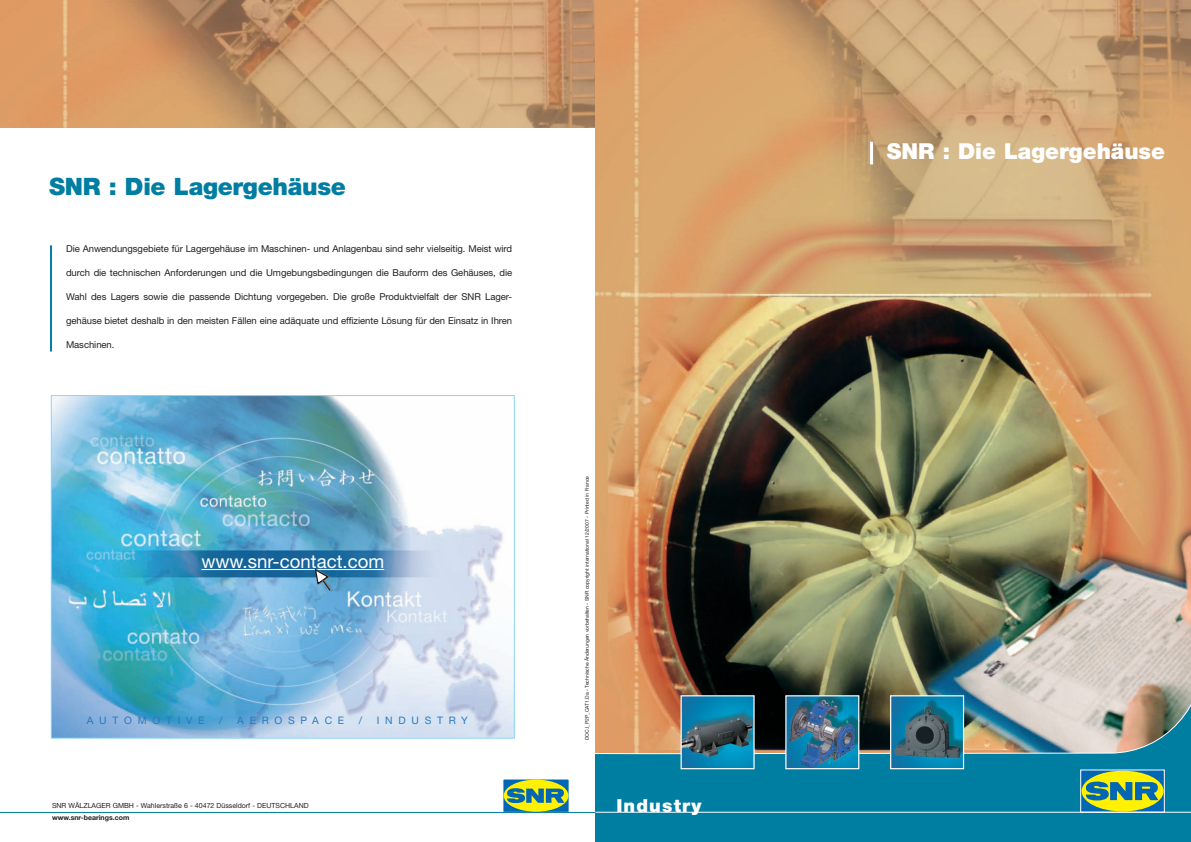
<style>
.page{position:relative;width:1191px;height:842px;background:#fff}
.page>*{position:absolute;margin:0;border:0;box-sizing:border-box;transform-origin:0 0}
.t1{font:900 24px "Helvetica Neue";letter-spacing:-.015em;color:#007ea2}
.t2{font:900 22px "Helvetica Neue";color:#fff}
.t3{font:18.6px "Helvetica Neue";color:#fff}
.t4{font:900 18px "Helvetica Neue";letter-spacing:.065em;color:#fff}
.t5{font:10.3px "Helvetica Neue";letter-spacing:.555em;color:#2b79be}
.t6{font:9.5px "Helvetica Neue";letter-spacing:-.005em;color:#231f20}
.t7{font:7px "Helvetica Neue";color:#231f20}
.t8{font:700 7px "Helvetica Neue";color:#231f20}
.t9{font:5px "Helvetica Neue";color:#231f20}
</style>
<div class="page">
<img style="left:0;top:0;width:595px;height:128px">
<div style="left:503px;top:779px;width:66px;height:33px;background:#0166b3"></div>
<div style="left:503px;top:780px;width:65px;height:32px;background:#fff101;border-radius:50%"></div>
<svg style="left:507px;top:788px;width:57px;height:15px"></svg>
<hr style="left:0;top:812px;width:595px;height:1px;background:#007ea2">
<hr style="left:50px;top:245px;width:2px;height:106px;background:#007ea2">
<img style="left:53px;top:397px;width:459px;height:339px">
<div style="left:51px;top:395px;width:463px;height:343px;border:1px solid #8dd7f7"></div>
<hr style="left:201px;top:569px;width:183px;height:1px;background:#fff">
<svg style="left:313px;top:565px;width:20px;height:30px"></svg>
<img style="left:595px;top:0;width:595px;height:586px">
<img style="left:595px;top:586px;width:595px;height:256px">
<div style="left:1081px;top:770px;width:83px;height:42px;background:#0166b3"></div>
<div style="left:1081px;top:771px;width:82px;height:40px;background:#fff101;border-radius:50%"></div>
<svg style="left:1085px;top:781px;width:73px;height:19px"></svg>
<hr style="left:595px;top:812px;width:596px;height:1px;background:#fff">
<img style="left:787px;top:697px;width:70px;height:70px">
<div style="left:785px;top:695px;width:74px;height:74px;border:1px solid #fff"></div>
<img style="left:682px;top:697px;width:70px;height:70px">
<div style="left:680px;top:695px;width:74px;height:74px;border:1px solid #fff"></div>
<img style="left:892px;top:697px;width:70px;height:70px">
<div style="left:890px;top:695px;width:74px;height:74px;border:1px solid #fff"></div>
<hr style="left:870px;top:142px;width:3px;height:22px;background:#fff">
<h1 class="t1" style="left:49px;top:178px;width:298px">SNR : Die Lagergehäuse</h1>
<p class="t6" style="left:66px;top:246px;width:447px">Die Anwendungsgebiete für Lagergehäuse im Maschinen- und Anlagenbau sind sehr vielseitig. Meist wird</p>
<p class="t6" style="left:66px;top:270px;width:447px">durch die technischen Anforderungen und die Umgebungsbedingungen die Bauform des Gehäuses, die</p>
<p class="t6" style="left:66px;top:294px;width:447px">Wahl des Lagers sowie die passende Dichtung vorgegeben. Die große Produktvielfalt der SNR Lager-</p>
<p class="t6" style="left:66px;top:318px;width:447px">gehäuse bietet deshalb in den meisten Fällen eine adäquate und effiziente Lösung für den Einsatz in Ihren</p>
<p class="t6" style="left:66px;top:342px;width:50px">Maschinen.</p>
<h3 class="t3" style="left:201px;top:554px;width:184px">www.snr-contact.com</h3>
<p class="t5" style="left:87px;top:716px;width:119px">AUTOMOTIVE</p>
<p class="t5" style="left:219px;top:716px;width:5px">/</p>
<p class="t5" style="left:237px;top:716px;width:108px">AEROSPACE</p>
<p class="t5" style="left:359px;top:716px;width:5px">/</p>
<p class="t5" style="left:377px;top:716px;width:93px">INDUSTRY</p>
<p class="t7" style="left:52px;top:803px;width:258px">SNR WÄLZLAGER GMBH - Wahlerstraße 6 - 40472 Düsseldorf - DEUTSCHLAND</p>
<p class="t8" style="left:52px;top:815px;width:79px">www.snr-bearings.com</p>
<p class="t9" style="left:585px;top:740px;width:266px;rotate:-90deg">DOC.I_P2P_CAT1.Da - Technische Änderungen vorbehalten - SNR copyright international 12/2007 - Printed in France</p>
<h3 class="t4" style="left:616px;top:799px;width:87px">Industry</h3>
<h2 class="t2" style="left:887px;top:143px;width:280px">SNR : Die Lagergehäuse</h2>
</div>
